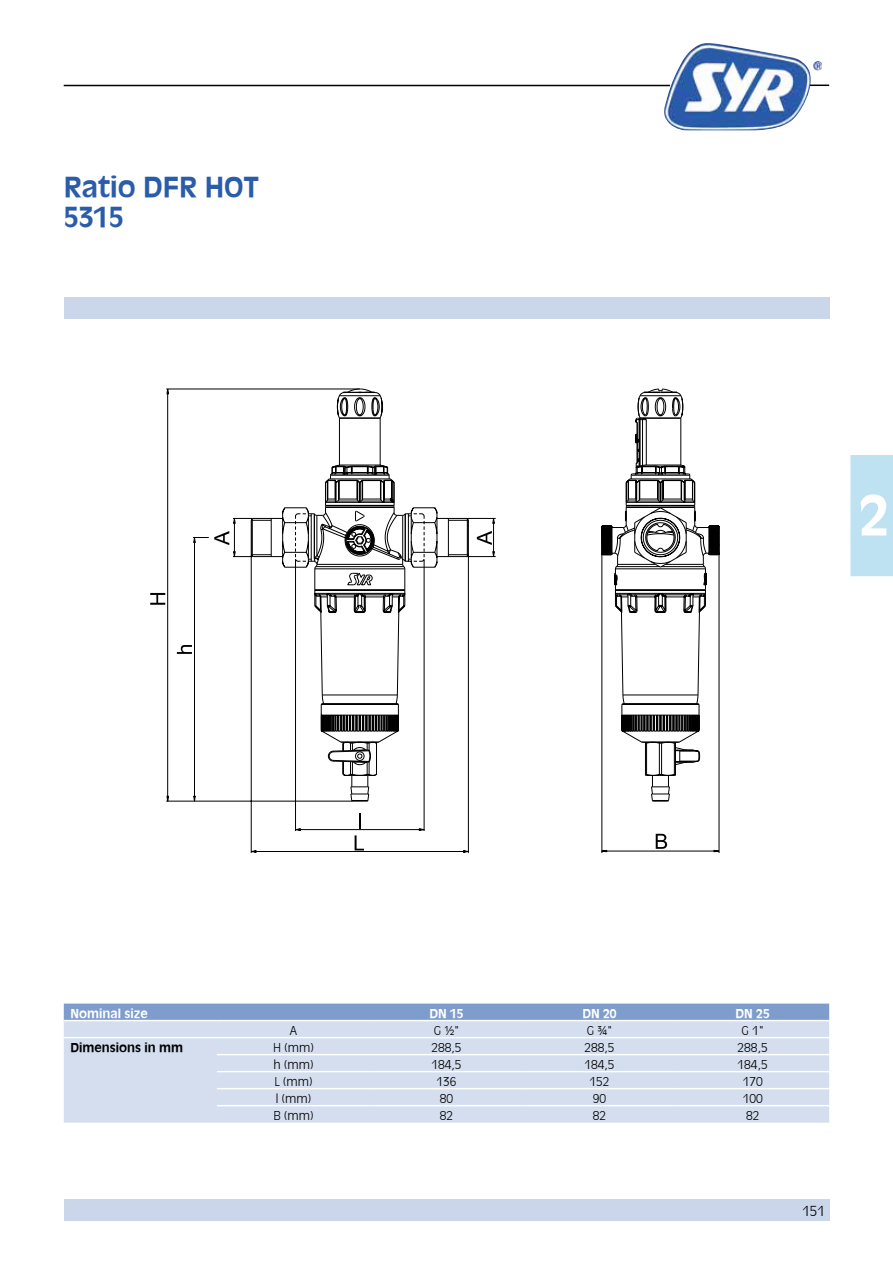
<style>
.page{position:relative;width:893px;height:1263px;background:#fff}
.page>*{position:absolute;margin:0;border:0;box-sizing:border-box;transform-origin:0 0}
.t1{font:700 54px "Ant Oliv";color:#fff}
.t2{font:700 27px/30px "Ant Oliv";color:#2a5caa}
.t3{font:300 13.5px "Ant Oliv";color:#000}
.t4{font:300 12px "Ant Oliv";color:#000}
.t5{font:700 12px "Ant Oliv";color:#fff}
.t6{font:700 12px "Ant Oliv";color:#000}
</style>
<div class="page">
<div style="left:64px;top:298px;width:765px;height:21px;background:#cad6ea"></div>
<div style="left:64px;top:1199px;width:765px;height:21px;background:#cad6ea"></div>
<img style="left:664px;top:43px;width:158px;height:87px">
<hr style="left:64px;top:85px;width:606px;height:1px;background:#000">
<svg style="left:810px;top:85px;width:19px;height:1px"></svg>
<svg style="left:64px;top:1003px;width:765px;height:17px;background:#84a1ce"></svg>
<div style="left:64px;top:1021px;width:765px;height:102px;background:#d4deee"></div>
<hr style="left:64px;top:1037px;width:153px;height:1px;background:#fff">
<hr style="left:217px;top:1037px;width:153px;height:1px;background:#fff">
<hr style="left:370px;top:1037px;width:153px;height:1px;background:#fff">
<hr style="left:523px;top:1037px;width:153px;height:1px;background:#fff">
<hr style="left:676px;top:1037px;width:153px;height:1px;background:#fff">
<hr style="left:217px;top:1054px;width:153px;height:1px;background:#fff">
<hr style="left:370px;top:1054px;width:153px;height:1px;background:#fff">
<hr style="left:523px;top:1054px;width:153px;height:1px;background:#fff">
<hr style="left:676px;top:1054px;width:153px;height:1px;background:#fff">
<hr style="left:217px;top:1071px;width:153px;height:1px;background:#fff">
<hr style="left:370px;top:1071px;width:153px;height:1px;background:#fff">
<hr style="left:523px;top:1071px;width:153px;height:1px;background:#fff">
<hr style="left:676px;top:1071px;width:153px;height:1px;background:#fff">
<hr style="left:217px;top:1088px;width:153px;height:1px;background:#fff">
<hr style="left:370px;top:1088px;width:153px;height:1px;background:#fff">
<hr style="left:523px;top:1088px;width:153px;height:1px;background:#fff">
<hr style="left:676px;top:1088px;width:153px;height:1px;background:#fff">
<hr style="left:217px;top:1105px;width:153px;height:1px;background:#fff">
<hr style="left:370px;top:1105px;width:153px;height:1px;background:#fff">
<hr style="left:523px;top:1105px;width:153px;height:1px;background:#fff">
<hr style="left:676px;top:1105px;width:153px;height:1px;background:#fff">
<svg style="left:165px;top:388px;width:555px;height:465px"></svg>
<svg style="left:252px;top:388px;width:61px;height:414px"></svg>
<svg style="left:313px;top:388px;width:288px;height:414px"></svg>
<svg style="left:601px;top:388px;width:119px;height:414px"></svg>
<svg style="left:150px;top:593px;width:15px;height:12px"></svg>
<svg style="left:177px;top:645px;width:15px;height:9px"></svg>
<svg style="left:214px;top:531px;width:15px;height:14px"></svg>
<svg style="left:477px;top:531px;width:15px;height:14px"></svg>
<svg style="left:355px;top:835px;width:9px;height:15px"></svg>
<svg style="left:359px;top:813px;width:2px;height:15px"></svg>
<svg style="left:656px;top:834px;width:11px;height:15px"></svg>
<div style="left:850px;top:455px;width:43px;height:121px;background:#bfe2f3"></div>
<h2 class="t2" style="left:64px;top:170px;width:197px">Ratio DFR HOT<br>5315</h2>
<h1 class="t1" style="left:859px;top:482px;width:32px">2</h1>
<p class="t5" style="left:70px;top:1006px;width:79px">Nominal size</p>
<p class="t5" style="left:429px;top:1006px;width:36px">DN 15</p>
<p class="t5" style="left:583px;top:1006px;width:36px">DN 20</p>
<p class="t5" style="left:736px;top:1006px;width:36px">DN 25</p>
<p class="t4" style="left:290px;top:1023px;width:9px">A</p>
<p class="t4" style="left:434px;top:1023px;width:27px">G ½"</p>
<p class="t4" style="left:587px;top:1023px;width:27px">G ¾"</p>
<p class="t4" style="left:742px;top:1023px;width:24px">G 1"</p>
<p class="t6" style="left:70px;top:1040px;width:114px">Dimensions in mm</p>
<p class="t4" style="left:273px;top:1040px;width:42px">H (mm)</p>
<p class="t4" style="left:431px;top:1040px;width:32px">288,5</p>
<p class="t4" style="left:585px;top:1040px;width:32px">288,5</p>
<p class="t4" style="left:738px;top:1040px;width:32px">288,5</p>
<p class="t4" style="left:273px;top:1057px;width:41px">h (mm)</p>
<p class="t4" style="left:431px;top:1057px;width:32px">184,5</p>
<p class="t4" style="left:585px;top:1057px;width:32px">184,5</p>
<p class="t4" style="left:738px;top:1057px;width:32px">184,5</p>
<p class="t4" style="left:274px;top:1074px;width:39px">L (mm)</p>
<p class="t4" style="left:436px;top:1074px;width:22px">136</p>
<p class="t4" style="left:590px;top:1074px;width:22px">152</p>
<p class="t4" style="left:743px;top:1074px;width:22px">170</p>
<p class="t4" style="left:276px;top:1091px;width:37px">l (mm)</p>
<p class="t4" style="left:440px;top:1091px;width:15px">80</p>
<p class="t4" style="left:593px;top:1091px;width:15px">90</p>
<p class="t4" style="left:743px;top:1091px;width:22px">100</p>
<p class="t4" style="left:273px;top:1109px;width:41px">B (mm)</p>
<p class="t4" style="left:440px;top:1109px;width:15px">82</p>
<p class="t4" style="left:593px;top:1109px;width:15px">82</p>
<p class="t4" style="left:746px;top:1109px;width:15px">82</p>
<p class="t3" style="left:802px;top:1203px;width:24px">151</p>
</div>
